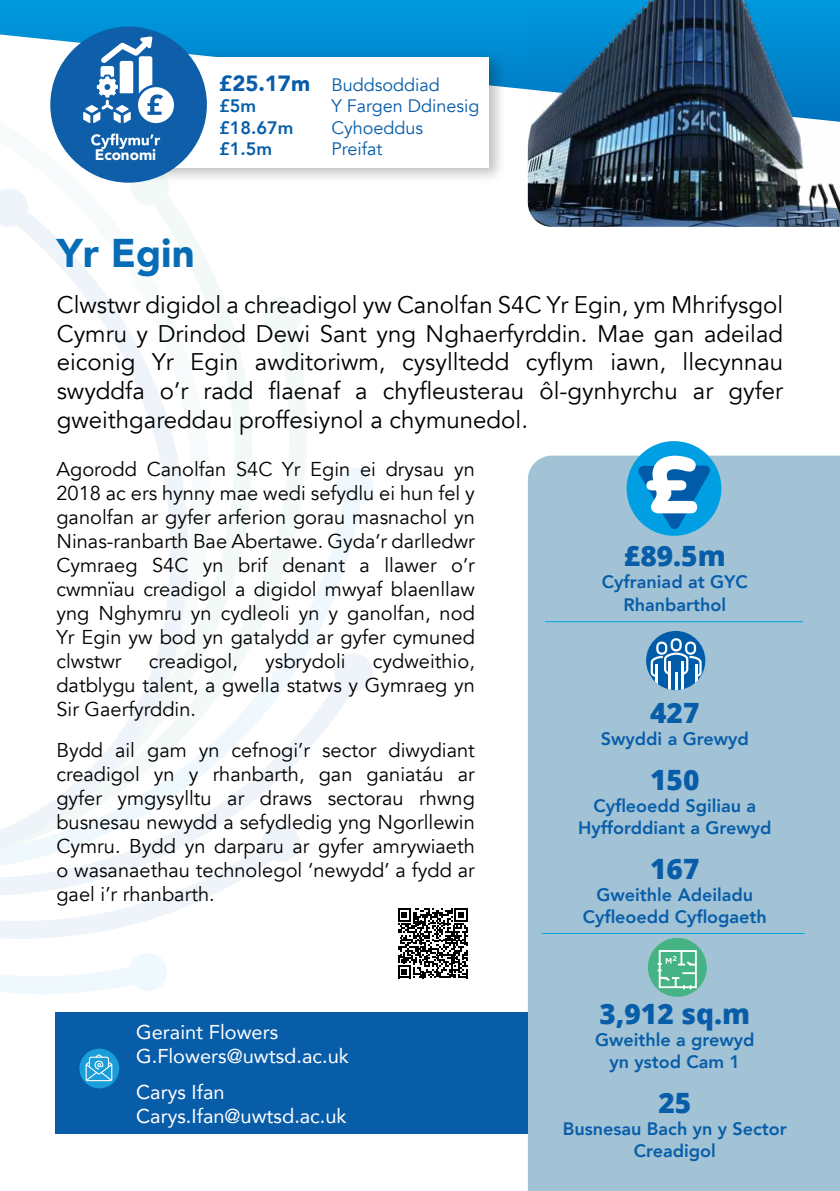
<style>
.page{position:relative;width:840px;height:1191px;background:#fff}
.page>*{position:absolute;margin:0;border:0;box-sizing:border-box;transform-origin:0 0}
.t1{font:900 40px "Avenir";color:#066cb5}
.t2{font:800 28px "Open Sans";color:#085da9}
.t3{font:24px/28.8px "Avenir";color:#000;text-align:justify}
.t4{font:20px/24px "Avenir";color:#000;text-align:justify}
.t5{font:20px/24px "Avenir";color:#fff}
.t6{font:800 18px/22px "Avenir";color:#085da9;text-align:center}
.t7{font:18px/21.6px "Avenir";color:#085da9}
.t8{font:900 15.2px "Avenir";color:#fff}
.s1{font-weight:900;font-size:22px}
.s2{font-weight:800}
</style>
<div class="page">
<svg style="left:132px;top:193px;width:94px;height:113px"></svg>
<div style="left:131px;top:167px;width:38px;height:38px;background:#f2f9f6;border-radius:50%"></div>
<svg style="left:208px;top:306px;width:99px;height:171px"></svg>
<div style="left:263px;top:297px;width:38px;height:38px;background:#f2f9f6;border-radius:50%"></div>
<svg style="left:188px;top:477px;width:172px;height:185px"></svg>
<div style="left:334px;top:468px;width:39px;height:38px;background:#eef8fd;border-radius:50%"></div>
<svg style="left:188px;top:662px;width:175px;height:105px"></svg>
<div style="left:334px;top:653px;width:38px;height:38px;background:#eef4f9;border-radius:50%"></div>
<svg style="left:158px;top:718px;width:133px;height:199px"></svg>
<div style="left:262px;top:824px;width:38px;height:38px;background:#eef4f9;border-radius:50%"></div>
<svg style="left:0;top:869px;width:158px;height:125px"></svg>
<div style="left:129px;top:953px;width:38px;height:38px;background:#eef8fd;border-radius:50%"></div>
<svg style="left:0;top:198px;width:188px;height:671px"></svg>
<svg style="left:0;top:0;width:527px;height:96px;background:#21a1dd"></svg>
<div style="left:527px;top:455px;width:312px;height:736px;background:#a2c3d5"></div>
<div style="left:55px;top:1012px;width:472px;height:122px;background:#085da9"></div>
<svg style="left:79px;top:1048px;width:40px;height:40px"></svg>
<svg style="left:85px;top:1054px;width:27px;height:27px"></svg>
<div style="left:83px;top:51px;width:423px;height:133px;background:#000;opacity:.25"></div>
<div style="left:88px;top:57px;width:401px;height:110px;background:#fff"></div>
<svg style="left:398px;top:908px;width:69px;height:70px"></svg>
<img style="left:527px;top:0;width:312px;height:227px">
<div style="left:626px;top:441px;width:95px;height:95px;background:#009fe3;border-radius:50%"></div>
<svg style="left:637px;top:456px;width:72px;height:73px"></svg>
<svg style="left:645px;top:631px;width:60px;height:59px"></svg>
<hr style="left:694px;top:664px;width:2px;height:26px;background:#fff">
<hr style="left:681px;top:661px;width:2px;height:29px;background:#fff">
<hr style="left:668px;top:661px;width:2px;height:29px;background:#fff">
<hr style="left:674px;top:672px;width:3px;height:18px;background:#fff">
<hr style="left:654px;top:664px;width:3px;height:26px;background:#fff">
<svg style="left:650px;top:638px;width:51px;height:39px"></svg>
<hr style="left:541px;top:933px;width:263px;height:1px;background:#00a4e7">
<hr style="left:544px;top:621px;width:258px;height:1px;background:#00a4e7">
<div style="left:647px;top:938px;width:59px;height:58px;background:#46b384;border-radius:50%"></div>
<svg style="left:657px;top:950px;width:39px;height:39px"></svg>
<div style="left:50px;top:27px;width:157px;height:156px;background:#0e5ea9;border-radius:50%"></div>
<svg style="left:91px;top:134px;width:69px;height:15px"></svg>
<svg style="left:83px;top:36px;width:91px;height:87px"></svg>
<p class="t8" style="left:95px;top:142px;width:63px">Economi</p>
<p class="t7" style="left:219px;top:74px;width:222px"><span class="s1">£25.17m</span> Buddsoddiad <span class="s2">£5m</span></p>
<p class="t7" style="left:331px;top:95px;width:150px">Y Fargen Ddinesig</p>
<p class="t6" style="left:219px;top:117px;width:76px">£18.67m</p>
<p class="t7" style="left:331px;top:117px;width:93px">Cyhoeddus</p>
<p class="t6" style="left:219px;top:138px;width:54px">£1.5m</p>
<p class="t7" style="left:331px;top:139px;width:52px">Preifat</p>
<p class="t1" style="left:57px;top:219px;width:139px">Yr Egin</p>
<p class="t3" style="left:57px;top:290px;width:727px">Clwstwr digidol a chreadigol yw Canolfan S4C Yr Egin, ym Mhrifysgol Cymru y Drindod Dewi Sant yng Nghaerfyrddin. Mae gan adeilad eiconig Yr Egin awditoriwm, cysylltedd cyflym iawn, llecynnau swyddfa o’r radd flaenaf a chyfleusterau ôl-gynhyrchu ar gyfer gweithgareddau proffesiynol a chymunedol.</p>
<p class="t4" style="left:56px;top:457px;width:420px">Agorodd Canolfan S4C Yr Egin ei drysau yn 2018 ac ers hynny mae wedi sefydlu ei hun fel y ganolfan ar gyfer arferion gorau masnachol yn Ninas-ranbarth Bae Abertawe. Gyda’r darlledwr Cymraeg S4C yn brif denant a llawer o’r cwmnïau creadigol a digidol mwyaf blaenllaw yng Nghymru yn cydleoli yn y ganolfan, nod Yr Egin yw bod yn gatalydd ar gyfer cymuned clwstwr</p>
<p class="t2" style="left:623px;top:535px;width:103px">£89.5m</p>
<p class="t6" style="left:601px;top:571px;width:147px">Cyfraniad at GYC<br>Rhanbarthol</p>
<p class="t4" style="left:56px;top:649px;width:420px;text-indent:316px">cydweithio, datblygu talent, a gwella statws y Gymraeg yn Sir Gaerfyrddin.</p>
<p class="t4" style="left:56px;top:738px;width:420px">Bydd ail gam yn cefnogi’r sector diwydiant creadigol yn y rhanbarth, gan ganiatáu ar gyfer ymgysylltu ar draws sectorau rhwng busnesau newydd a sefydledig yng Ngorllewin Cymru. Bydd yn darparu ar gyfer amrywiaeth o wasanaethau technolegol ‘newydd’ a fydd ar gael i’r rhanbarth.</p>
<p class="t4" style="left:149px;top:649px;width:90px">creadigol,</p>
<p class="t4" style="left:265px;top:649px;width:82px">ysbrydoli</p>
<p class="t2" style="left:649px;top:691px;width:51px">427</p>
<p class="t6" style="left:600px;top:727px;width:149px">Swyddi a Grewyd</p>
<p class="t2" style="left:649px;top:758px;width:51px">150</p>
<p class="t6" style="left:577px;top:794px;width:195px">Cyfleoedd Sgiliau a<br>Hyfforddiant a Grewyd</p>
<p class="t2" style="left:649px;top:847px;width:51px">167</p>
<p class="t6" style="left:582px;top:883px;width:186px">Gweithle Adeiladu<br>Cyfleoedd Cyflogaeth</p>
<p class="t5" style="left:136px;top:1019px;width:214px">Geraint Flowers<br>G.Flowers@uwtsd.ac.uk</p>
<p class="t5" style="left:136px;top:1079px;width:212px">Carys Ifan<br>Carys.Ifan@uwtsd.ac.uk</p>
<p class="t2" style="left:599px;top:992px;width:152px">3,912 sq.m</p>
<p class="t6" style="left:594px;top:1028px;width:161px">Gweithle a grewyd yn ystod Cam 1</p>
<p class="t2" style="left:658px;top:1081px;width:34px">25</p>
<p class="t6" style="left:562px;top:1117px;width:225px">Busnesau Bach yn y Sector<br>Creadigol</p>
</div>
